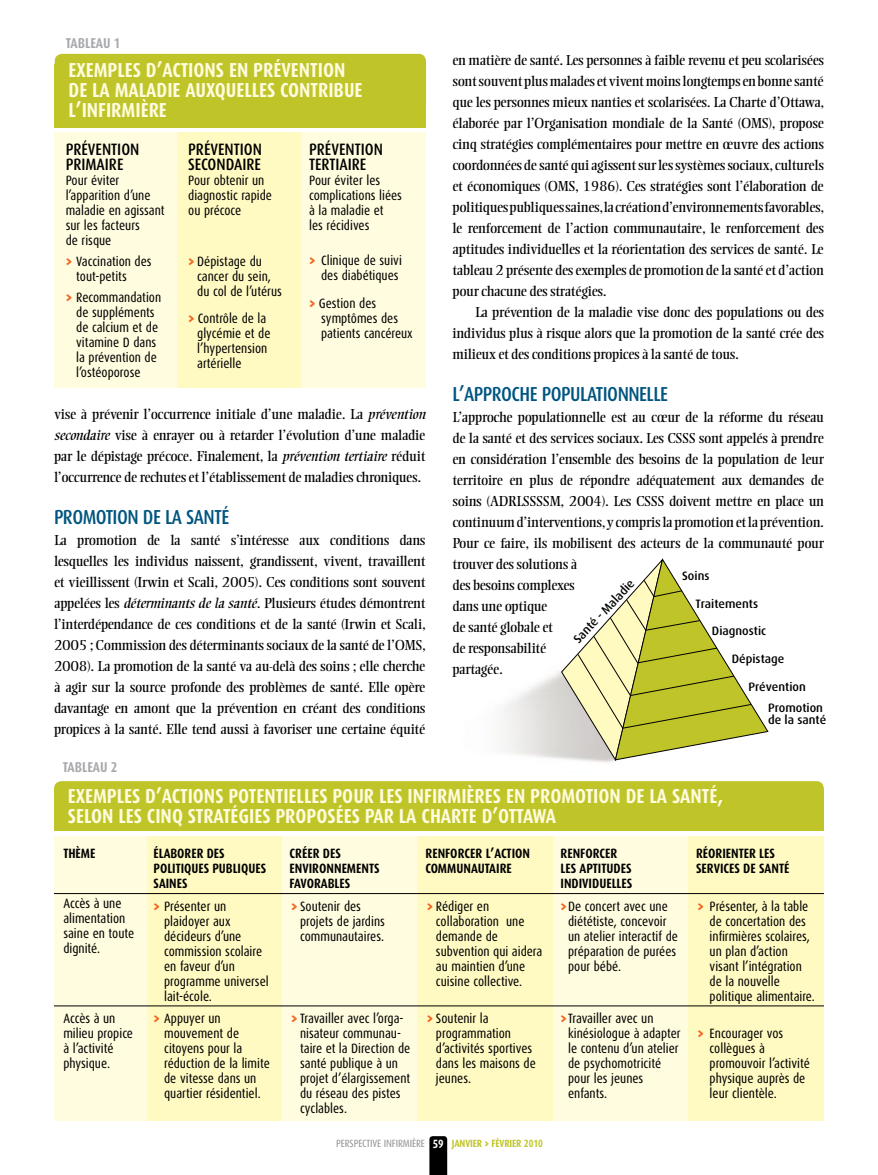
<style>
.page{position:relative;width:878px;height:1175px;background:#fff}
.page>*{position:absolute;margin:0;border:0;box-sizing:border-box;transform-origin:0 0}
.t1{font:700 20.25px/19.5px "Dax Condensed";color:#fffcdf}
.t2{font:500 20.25px "Dax Condensed";letter-spacing:-.025em;color:#005580}
.t3{font:500 16.5px/15px "Dax Condensed";color:#000}
.t4{font:14.25px/21px "Ellington";letter-spacing:-.015em;color:#000;text-align:justify}
.t5{font:700 14.25px "Dax Condensed";letter-spacing:-.005em;color:#a7a9ac}
.t6{font:13.5px/15px "Dax Condensed";color:#000}
.t7{font:700 13.5px/15px "Dax Condensed";color:#000}
.t8{font:500 12.15px/12.1px "Dax";color:#000}
.t9{font:700 12px "Dax Condensed";color:#fff}
.t10{font:10.5px "Dax Condensed";letter-spacing:-.01em;color:#939598}
.t11{font:700 10.5px "Dax Condensed";letter-spacing:-.01em;color:#bfc529}
.s1{font-family:"Unit";font-weight:700;font-size:14.25px;color:#f26522}
.s2{font-style:italic}
.s3{font-family:"Unit"}
</style>
<div class="page">
<svg style="left:429px;top:1136px;width:18px;height:38px"></svg>
<div style="left:54px;top:836px;width:770px;height:284px;background:#fffcdf"></div>
<div style="left:148px;top:836px;width:134px;height:284px;background:#fffac2"></div>
<div style="left:417px;top:836px;width:136px;height:284px;background:#fffac2"></div>
<div style="left:688px;top:836px;width:135px;height:284px;background:#fffac2"></div>
<div style="left:55px;top:132px;width:371px;height:256px;background:#fffcdf"></div>
<div style="left:177px;top:132px;width:124px;height:256px;background:#fffac2"></div>
<div style="left:55px;top:54px;width:371px;height:56px;background:#bfc529;border-radius:8px"></div>
<div style="left:55px;top:64px;width:371px;height:63px;background:#bfc529"></div>
<div style="left:54px;top:781px;width:769px;height:21px;background:#bfc529;border-radius:8px"></div>
<div style="left:54px;top:791px;width:769px;height:40px;background:#bfc529"></div>
<hr style="left:54px;top:893px;width:770px;height:1px;background:#000">
<hr style="left:54px;top:1005px;width:770px;height:1px;background:#000">
<svg style="left:560px;top:558px;width:209px;height:204px"></svg>
<p class="t5" style="left:66px;top:35px;width:56px">TABLEAU 1</p>
<h1 class="t1" style="left:69px;top:61px;width:295px">EXEMPLES D’ACTIONS EN PRÉVENTION<br>DE LA MALADIE AUXQUELLES CONTRIBUE<br>L’INFIRMIÈRE</h1>
<p class="t3" style="left:66px;top:142px;width:75px">PRÉVENTION<br>PRIMAIRE</p>
<p class="t6" style="left:66px;top:173px;width:100px">Pour éviter l’apparition d’une maladie en agissant sur les facteurs<br>de risque</p>
<p class="t6" style="left:76px;top:254px;width:77px;text-indent:-10px"><span class="s1">&gt;</span> Vaccination des tout-petits</p>
<p class="t6" style="left:76px;top:290px;width:86px;text-indent:-10px"><span class="s1">&gt;</span> Recommandation de suppléments de calcium et de vitamine D dans la prévention de l’ostéoporose</p>
<p class="t3" style="left:309px;top:142px;width:75px">PRÉVENTION<br>TERTIAIRE</p>
<p class="t6" style="left:309px;top:173px;width:94px">Pour éviter les complications liées à la maladie et<br>les récidives</p>
<p class="t6" style="left:309px;top:253px;width:94px;text-align:right"><span class="s1">&gt;</span> Clinique de suivi des diabétiques</p>
<p class="t6" style="left:321px;top:296px;width:93px;text-indent:-12px"><span class="s1">&gt;</span> Gestion des symptômes des patients cancéreux</p>
<p class="t3" style="left:188px;top:142px;width:75px">PRÉVENTION<br>SECONDAIRE</p>
<p class="t6" style="left:188px;top:173px;width:85px">Pour obtenir un diagnostic rapide ou précoce</p>
<p class="t6" style="left:197px;top:254px;width:86px;text-indent:-9px"><span class="s1">&gt;</span> Dépistage du cancer du sein, du col de l’utérus</p>
<p class="t6" style="left:197px;top:311px;width:75px;text-indent:-9px"><span class="s1">&gt;</span> Contrôle de la glycémie et de l’hypertension artérielle</p>
<p class="t4" style="left:54px;top:404px;width:373px">vise à prévenir l’occurrence initiale d’une maladie. La <span class="s2">prévention secondaire</span> vise à enrayer ou à retarder l’évolution d’une maladie par le dépistage précoce. Finalement, la <span class="s2">prévention tertiaire</span> réduit l’occurrence de rechutes et l’établissement de maladies chroniques.</p>
<h1 class="t2" style="left:54px;top:505px;width:177px">PROMOTION DE LA SANTÉ</h1>
<p class="t4" style="left:54px;top:529px;width:373px">La promotion de la santé s’intéresse aux conditions dans lesquelles les individus naissent, grandissent, vivent, travaillent et vieillissent (Irwin et Scali, 2005). Ces conditions sont souvent appelées les <span class="s2">déterminants de la santé</span>. Plusieurs études démontrent l’interdépendance de ces conditions et de la santé (Irwin et Scali, 2005 ; Commission des déterminants sociaux de la santé de l’OMS, 2008). La promotion de la santé va au-delà des soins ; elle cherche à agir sur la source profonde des problèmes de santé. Elle opère davantage en amont que la prévention en créant des conditions propices à la santé. Elle tend aussi à favoriser une certaine équité</p>
<p class="t5" style="left:63px;top:759px;width:56px">TABLEAU 2</p>
<p class="t4" style="left:452px;top:50px;width:373px">en matière de santé. Les personnes à faible revenu et peu scolarisées sont souvent plus malades et vivent moins longtemps en bonne santé que les personnes mieux nanties et scolarisées. La Charte d’Ottawa, élaborée par l’Organisation mondiale de la Santé (OMS), propose cinq stratégies complémentaires pour mettre en œuvre des actions coordonnées de santé qui agissent sur les systèmes sociaux, culturels et économiques (OMS, 1986). Ces stratégies sont l’élaboration de politiques publiques saines, la création d’environnements favorables, le renforcement de l’action communautaire, le renforcement des aptitudes individuelles et la réorientation des services de santé. Le tableau 2 présente des exemples de promotion de la santé et d’action pour chacune des stratégies.</p>
<p class="t4" style="left:452px;top:302px;width:373px;text-indent:23px">La prévention de la maladie vise donc des populations ou des individus plus à risque alors que la promotion de la santé crée des milieux et des conditions propices à la santé de tous.</p>
<h1 class="t2" style="left:452px;top:383px;width:215px">L’APPROCHE POPULATIONNELLE</h1>
<p class="t4" style="left:452px;top:407px;width:373px;text-align:left">L’approche populationnelle est au cœur de la réforme du réseau de la santé et des services sociaux. Les CSSS sont appelés à prendre en considération l’ensemble des besoins de la population de leur territoire en plus de répondre adéquatement aux demandes de soins (ADRLSSSSM, 2004). Les CSSS doivent mettre en place un continuum d’interventions, y compris la promotion et la prévention.<br>Pour ce faire, ils mobilisent des acteurs de la communauté pour trouver des solutions à<br>des besoins complexes<br>dans une optique<br>de santé globale et<br>de responsabilité<br>partagée.</p>
<p class="t8" style="left:682px;top:569px;width:29px">soins</p>
<p class="t8" style="left:695px;top:597px;width:64px">traitements</p>
<p class="t8" style="left:712px;top:625px;width:56px">Diagnostic</p>
<p class="t8" style="left:731px;top:653px;width:54px">Dépistage</p>
<p class="t8" style="left:748px;top:681px;width:59px">Prévention</p>
<p class="t8" style="left:571px;top:637px;width:83px;rotate:-47deg">santé - maladie</p>
<p class="t8" style="left:768px;top:702px;width:60px">Promotion de la santé</p>
<h1 class="t1" style="left:68px;top:786px;width:656px">EXEMPLES D’ACTIONS POTENTIELLES POUR LES INFIRMIÈRES EN PROMOTION DE LA SANTÉ,<br>SELO N LES CINQ STRATÉGIES PROPOSÉES PAR LA CHARTE D’OTTAWA</h1>
<p class="t7" style="left:63px;top:846px;width:34px">THÈME</p>
<p class="t6" style="left:63px;top:896px;width:72px">Accès à une alimentation saine en toute dignité.</p>
<p class="t6" style="left:63px;top:1011px;width:71px">Accès à un milieu propice à l’activité physique.</p>
<p class="t7" style="left:154px;top:846px;width:114px">ÉLABORER DES<br>POLITIQUES PUBLIQUES<br>SAINES</p>
<p class="t6" style="left:164px;top:898px;width:106px;text-indent:-10px"><span class="s1">&gt;</span> Présenter un plaidoyer aux décideurs d’une commission scolaire en faveur d’un programme universel lait-école.</p>
<p class="t6" style="left:164px;top:1011px;width:107px;text-indent:-10px"><span class="s1">&gt;</span> Appuyer un mouvement de citoyens pour la réduction de la limite de vitesse dans un quartier résidentiel.</p>
<p class="t7" style="left:289px;top:846px;width:91px">CRÉER DES<br>ENVIRONNEMENTS<br>FAVORABLES</p>
<p class="t6" style="left:300px;top:898px;width:86px;text-indent:-9px"><span class="s1">&gt;</span> Soutenir des projets de jardins communautaires.</p>
<p class="t6" style="left:300px;top:1010px;width:112px;text-indent:-9px"><span class="s1">&gt;</span> Travailler avec l’orga&shy;nisateur communau&shy;taire et la Direction de santé publique à un projet d’élargissement du réseau des pistes cyclables.</p>
<p class="t7" style="left:425px;top:846px;width:106px">RENFORCER L’ACTION<br>COMM</p>
<p class="t7" style="left:456px;top:861px;width:57px">UNAUTAIRE</p>
<p class="t6" style="left:436px;top:899px;width:108px;text-indent:-9px"><span class="s1">&gt;</span> Rédiger en collaboration une demande de subvention qui aidera au maintien d’une cuisine collective.</p>
<p class="t6" style="left:436px;top:1010px;width:101px;text-indent:-9px"><span class="s1">&gt;</span> Soutenir la programmation d’activités sportives dans les maisons de jeunes.</p>
<p class="t10" style="left:336px;top:1138px;width:90px">perspective in firmière</p>
<p class="t11" style="left:451px;top:1138px;width:93px">JANVIER <span class="s3">&gt;</span> FÉVRIER 2010</p>
<p class="t9" style="left:433px;top:1137px;width:12px">59</p>
<p class="t7" style="left:560px;top:846px;width:73px">RENFORCER<br>LES APTITUDES<br>INDIVIDUELLES</p>
<p class="t6" style="left:568px;top:898px;width:111px;text-indent:-8px"><span class="s1">&gt;</span>De concert avec une diététiste, concevoir un atelier interactif de préparation de purées pour bébé.</p>
<p class="t6" style="left:568px;top:1010px;width:114px;text-indent:-8px"><span class="s1">&gt;</span>Travailler avec un kinésiologue à adapter le contenu d’un atelier de psychomotricité pour les jeunes enfants.</p>
<p class="t7" style="left:696px;top:846px;width:95px">RÉORIENTER LES<br>SERVICES DE SANTÉ</p>
<p class="t6" style="left:709px;top:899px;width:107px;text-indent:-12px"><span class="s1">&gt;</span> Présenter, à la table de concertation des infirmières scolaires, un plan d’action visant l’intégration de la nouvelle politique alimentaire.</p>
<p class="t6" style="left:709px;top:1026px;width:102px;text-indent:-12px"><span class="s1">&gt;</span> Encourager vos collègues à promouvoir l’activité physique auprès de leur clientèle.</p>
</div>
